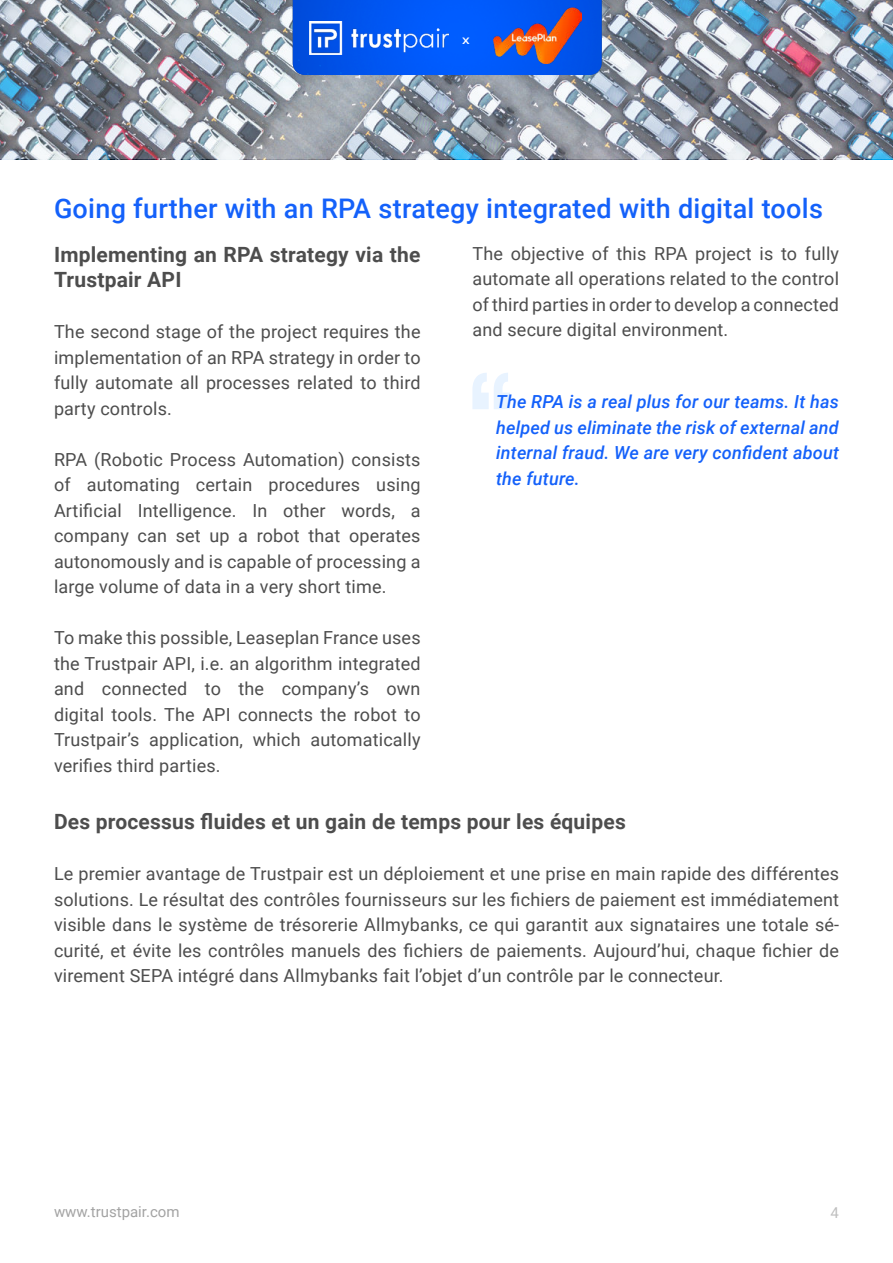
<style>
.page{position:relative;width:893px;height:1263px;background:#fff}
.page>*{position:absolute;margin:0;border:0;box-sizing:border-box;transform-origin:0 0}
.t1{font:500 27px "Roboto";letter-spacing:.01em;color:#1461fa}
.t2{font:700 21px/25.5px "Roboto";letter-spacing:.01em;color:#4d4d4d}
.t3{font:18px/25.5px "Roboto";letter-spacing:.01em;color:#4d4d4d;text-align:justify}
.t4{font:italic 500 18px/25.5px "Roboto";letter-spacing:.01em;color:#1461fa;text-align:justify}
.t5{font:15px "Roboto";color:#a3a3a3}
.t6{font:500 9px "Roboto";color:#fff;scale:1.33 1}
</style>
<div class="page">
<svg style="left:472px;top:373px;width:38px;height:36px"></svg>
<img style="left:0;top:0;width:893px;height:159px">
<img style="left:293px;top:0;width:309px;height:75px">
<img style="left:310px;top:21px;width:139px;height:33px">
<img style="left:493px;top:8px;width:88px;height:56px">
<p class="t6" style="left:462px;top:37px;width:7px">X</p>
<h1 class="t1" style="left:54px;top:197px;width:770px">Going further with an RPA strategy integrated with digital tools</h1>
<p class="t2" style="left:54px;top:243px;width:368px">Implementing an RPA strategy via the<br>Trustpair API</p>
<p class="t3" style="left:54px;top:320px;width:368px">The second stage of the project requires the implementation of an RPA strategy in order to fully automate all processes related to third party controls.</p>
<p class="t3" style="left:54px;top:448px;width:368px">RPA (Robotic Process Automation) consists of automating certain procedures using Artificial Intelligence. In other words, a company can set up a robot that operates autonomously and is capable of processing a large volume of data in a very short time.</p>
<p class="t3" style="left:54px;top:626px;width:368px">To make this possible, Leaseplan France uses the Trustpair API, i.e. an algorithm integrated and connected to the company’s own digital tools. The API connects the robot to Trustpair’s application, which automatically verifies third parties.</p>
<p class="t3" style="left:472px;top:242px;width:368px">The objective of this RPA project is to fully automate all operations related to the control of third parties in order to develop a connected and secure digital environment.</p>
<p class="t4" style="left:496px;top:391px;width:344px">The RPA is a real plus for our teams. It has helped us eliminate the risk of external and internal fraud. We are very confident about the future.</p>
<p class="t2" style="left:54px;top:808px;width:573px">Des processus fluides et un gain de temps pour les équipes</p>
<p class="t3" style="left:54px;top:862px;width:787px">Le premier avantage de Trustpair est un déploiement et une prise en main rapide des différentes solutions. Le résultat des contrôles fournisseurs sur les fichiers de paiement est immédiatement visible dans le système de trésorerie Allmybanks, ce qui garantit aux signataires une totale sé&shy;curité, et évite les contrôles manuels des fichiers de paiements. Aujourd’hui, chaque fichier de virement SEPA intégré dans Allmybanks fait l’objet d’un contrôle par le connecteur.</p>
<p class="t5" style="left:54px;top:1205px;width:127px">www.trustpair.com</p>
<p class="t5" style="left:830px;top:1206px;width:10px">4</p>
</div>
